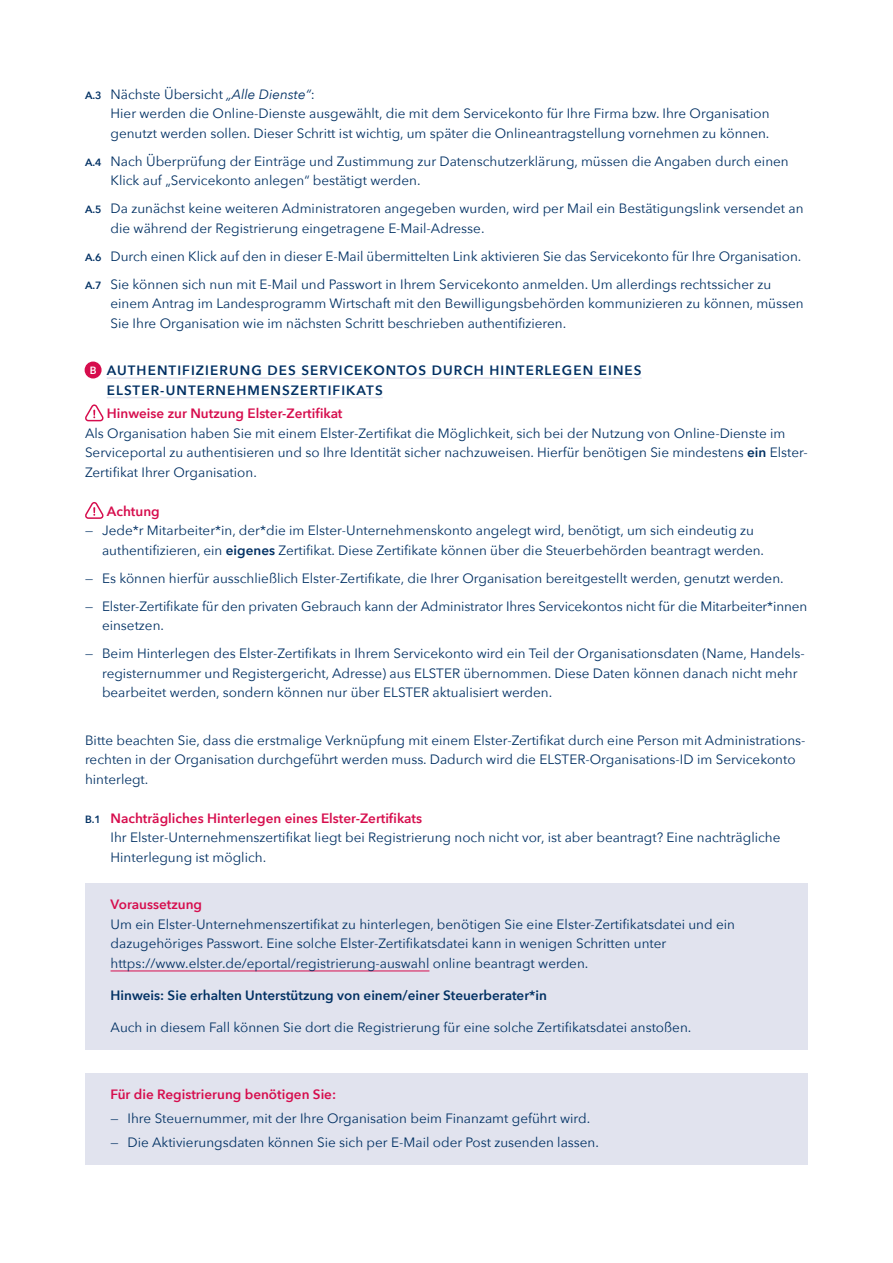
<style>
.page{position:relative;width:893px;height:1263px;background:#fff}
.page>*{position:absolute;margin:0;border:0;box-sizing:border-box;transform-origin:0 0}
.Fließtext{font:13.5px/19.5px "Avenir Next";color:#003063}
.Fließtext-2{font:600 13.5px "Avenir Next";color:#d60d4d}
.Fließtext-3{font:600 13.5px/19.5px "Avenir Next";letter-spacing:.08em;color:#003063}
.Fließtext-4{font:600 13.5px "Avenir Next";color:#003063}
.s1{font-weight:600;font-size:10.5px}
.s2{font-style:italic}
.s3{font-size:10.5px;color:#fff}
.s4{font-weight:600}
.s5{font-weight:600;color:#d60d4d}
</style>
<div class="page">
<div style="left:85px;top:362px;width:16px;height:16px;background:#d60d4d;border-radius:50%"></div>
<div style="left:85px;top:362px;width:17px;height:16px;border:2px solid #d60d4d;border-radius:50%"></div>
<hr style="left:107px;top:377px;width:535px;height:2px;background:#e1e3ee">
<hr style="left:107px;top:397px;width:276px;height:1px;background:#e1e3ee">
<div style="left:85px;top:883px;width:723px;height:44px;background:#e1e3ee"></div>
<div style="left:85px;top:903px;width:723px;height:83px;background:#e1e3ee"></div>
<hr style="left:111px;top:970px;width:318px;height:1px;background:#d60d4d">
<div style="left:85px;top:974px;width:723px;height:44px;background:#e1e3ee"></div>
<div style="left:85px;top:1006px;width:723px;height:44px;background:#e1e3ee"></div>
<div style="left:85px;top:1073px;width:723px;height:44px;background:#e1e3ee"></div>
<div style="left:85px;top:1097px;width:723px;height:44px;background:#e1e3ee"></div>
<div style="left:85px;top:1121px;width:723px;height:44px;background:#e1e3ee"></div>
<svg style="left:85px;top:404px;width:19px;height:17px"></svg>
<svg style="left:85px;top:502px;width:19px;height:17px"></svg>
<p class="Fließtext" style="left:111px;top:84px;width:660px;text-indent:-26px"><span class="s1">A.3</span> Nächste Übersicht <span class="s2">„Alle Dienste“</span>:<br>Hier werden die Online-Dienste ausgewählt, die mit dem Servicekonto für Ihre Firma bzw. Ihre Organisation genutzt werden sollen. Dieser Schritt ist wichtig, um später die Onlineantragstellung vornehmen zu können.</p>
<p class="Fließtext" style="left:111px;top:151px;width:680px;text-indent:-26px"><span class="s1">A.4</span> Nach Überprüfung der Einträge und Zustimmung zur Datenschutzerklärung, müssen die Angaben durch einen<br>Klick auf „Servicekonto anlegen“ bestätigt werden.</p>
<p class="Fließtext" style="left:111px;top:198px;width:694px;text-indent:-26px"><span class="s1">A.5</span> Da zunächst keine weiteren Administratoren angegeben wurden, wird per Mail ein Bestätigungslink versendet an die während der Registrierung eingetragene E-Mail-Adresse.</p>
<p class="Fließtext" style="left:85px;top:246px;width:718px"><span class="s1">A.6</span> Durch einen Klick auf den in dieser E-Mail übermittelten Link aktivieren Sie das Servicekonto für Ihre Organisation.</p>
<p class="Fließtext" style="left:111px;top:274px;width:695px;text-indent:-26px"><span class="s1">A.7</span> Sie können sich nun mit E-Mail und Passwort in Ihrem Servicekonto anmelden. Um allerdings rechtssicher zu einem Antrag im Landesprogramm Wirtschaft mit den Bewilligungsbehörden kommunizieren zu können, müssen<br>Sie Ihre Organisation wie im nächsten Schritt beschrieben authentifizieren.</p>
<p class="Fließtext-3" style="left:107px;top:360px;width:536px;text-indent:-17px"><span class="s3">B</span> AUTHENTIFIZIERUNG DES SERVICEKONTOS DURCH HINTERLEGEN EINES<br>ELSTER-UNTERNEHMENSZERTIFIKATS</p>
<p class="Fließtext-2" style="left:107px;top:402px;width:237px">Hinweise zur Nutzung Elster-Zertifikat</p>
<p class="Fließtext" style="left:85px;top:423px;width:724px">Als Organisation haben Sie mit einem Elster-Zertifikat die Möglichkeit, sich bei der Nutzung von Online-Dienste im<br>Serviceportal zu authentisieren und so Ihre Identität sicher nachzuweisen. Hierfür benötigen Sie mindestens <span class="s4">ein</span> Elster-<br>Zertifikat Ihrer Organisation.</p>
<p class="Fließtext-2" style="left:107px;top:500px;width:54px">Achtung</p>
<p class="Fließtext" style="left:102px;top:520px;width:663px;text-indent:-17px">— Jede*r Mitarbeiter*in, der*die im Elster-Unternehmenskonto angelegt wird, benötigt, um sich eindeutig zu authentifizieren, ein <span class="s4">eigenes</span> Zertifikat. Diese Zertifikate können über die Steuerbehörden beantragt werden.</p>
<p class="Fließtext" style="left:85px;top:568px;width:700px">— Es können hierfür ausschließlich Elster-Zertifikate, die Ihrer Organisation bereitgestellt werden, genutzt werden.</p>
<p class="Fließtext" style="left:102px;top:596px;width:707px;text-indent:-17px">— Elster-Zertifikate für den privaten Gebrauch kann der Administrator Ihres Servicekontos nicht für die Mitarbeiter*innen einsetzen.</p>
<p class="Fließtext" style="left:102px;top:643px;width:704px;text-indent:-17px">— Beim Hinterlegen des Elster-Zertifikats in Ihrem Servicekonto wird ein Teil der Organisationsdaten (Name, Handels&shy;registernummer und Registergericht, Adresse) aus ELSTER übernommen. Diese Daten können danach nicht mehr bearbeitet werden, sondern können nur über ELSTER aktualisiert werden.</p>
<p class="Fließtext" style="left:85px;top:730px;width:722px">Bitte beachten Sie, dass die erstmalige Verknüpfung mit einem Elster-Zertifikat durch eine Person mit Administrations&shy;rechten in der Organisation durchgeführt werden muss. Dadurch wird die ELSTER-Organisations-ID im Servicekonto hinterlegt.</p>
<p class="Fließtext" style="left:111px;top:808px;width:671px;text-indent:-26px"><span class="s1">B.1</span> <span class="s5">Nachträgliches Hinterlegen eines Elster-Zertifikats<br></span>Ihr Elster-Unternehmenszertifikat liegt bei Registrierung noch nicht vor, ist aber beantragt? Eine nachträgliche<br>Hinterlegung ist möglich.</p>
<p class="Fließtext-2" style="left:111px;top:893px;width:93px">Voraussetzung</p>
<p class="Fließtext" style="left:111px;top:914px;width:626px">Um ein Elster-Unternehmenszertifikat zu hinterlegen, benötigen Sie eine Elster-Zertifikatsdatei und ein dazugehöriges Passwort. Eine solche Elster-Zertifikatsdatei kann in wenigen Schritten unter https://www.elster.de/eportal/registrierung-auswahl online beantragt werden.</p>
<p class="Fließtext-4" style="left:111px;top:984px;width:438px">Hinweis: Sie erhalten Unterstützung von einem/einer Steuerberater*in</p>
<p class="Fließtext" style="left:111px;top:1017px;width:582px">Auch in diesem Fall können Sie dort die Registrierung für eine solche Zertifikatsdatei anstoßen.</p>
<p class="Fließtext-2" style="left:111px;top:1083px;width:227px">Für die Registrierung benötigen Sie:</p>
<p class="Fließtext" style="left:111px;top:1108px;width:481px">— Ihre Steuernummer, mit der Ihre Organisation beim Finanzamt geführt wird.</p>
<p class="Fließtext" style="left:111px;top:1132px;width:490px">— Die Aktivierungsdaten können Sie sich per E-Mail oder Post zusenden lassen.</p>
</div>
